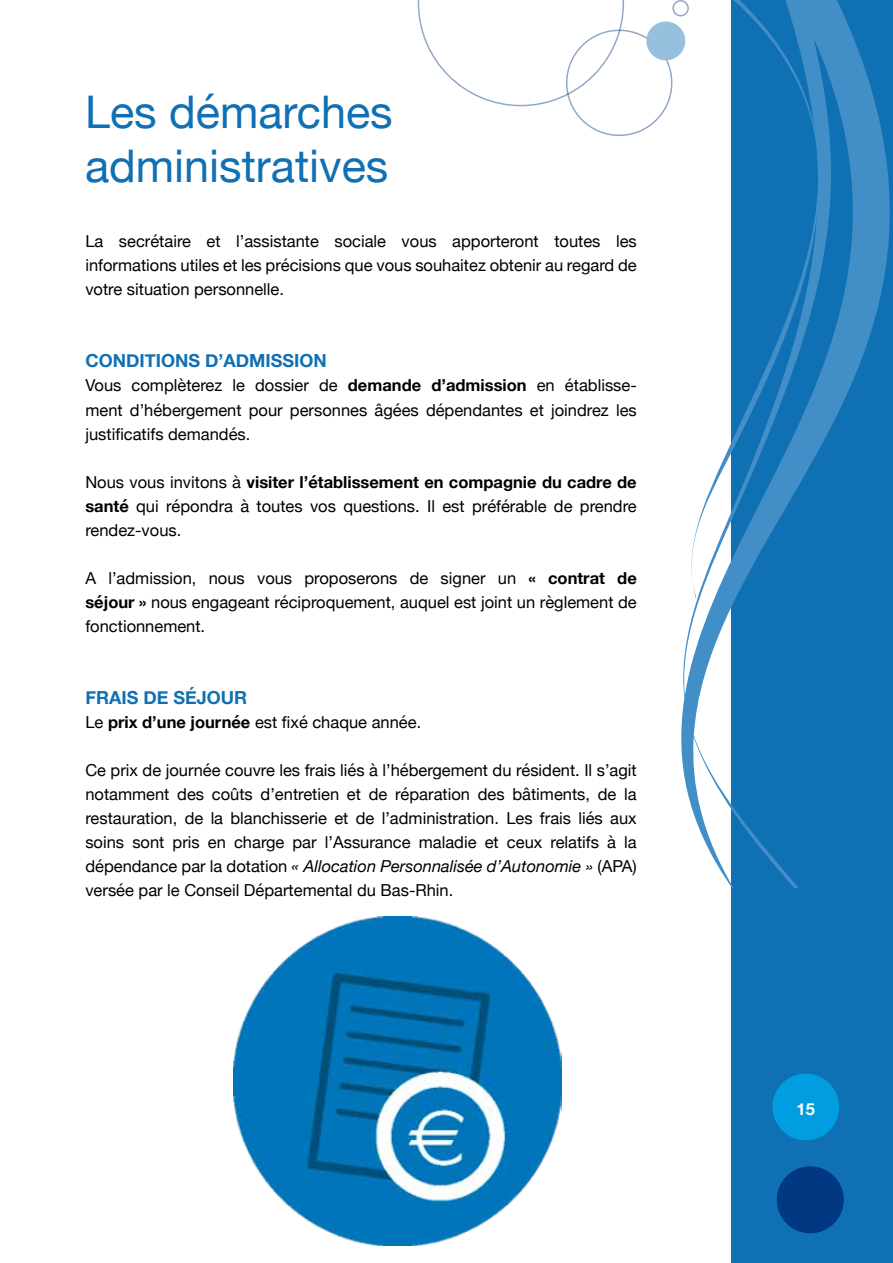
<style>
.page{position:relative;width:893px;height:1263px;background:#fff}
.page>*{position:absolute;margin:0;border:0;box-sizing:border-box;transform-origin:0 0}
.t1{font:45px/54px "Helvetica Neue";color:#1070b3}
.t2{font:700 18px "Helvetica Neue";color:#1070b3}
.t3{font:16.5px/24px "Helvetica Neue";color:#000;text-align:justify}
.t4{font:700 16.5px "Helvetica Neue";color:#fff}
.s1{font-weight:700}
.s2{font-style:italic}
</style>
<div class="page">
<div style="left:731px;top:0;width:162px;height:1263px;background:#1070b4"></div>
<svg style="left:675px;top:0;width:215px;height:888px"></svg>
<div style="left:777px;top:1166px;width:67px;height:67px;background:#003882;border-radius:50%"></div>
<div style="left:772px;top:1073px;width:67px;height:67px;background:#009ee0;border-radius:50%"></div>
<svg style="left:418px;top:0;width:206px;height:106px"></svg>
<div style="left:672px;top:0;width:17px;height:16px;border:2px solid #003882;border-radius:50%"></div>
<div style="left:566px;top:30px;width:106px;height:106px;border:2px solid #003882;border-radius:50%"></div>
<div style="left:646px;top:22px;width:39px;height:38px;background:#96c0dd;border-radius:50%"></div>
<img style="left:233px;top:916px;width:329px;height:329px">
<h1 class="t1" style="left:85px;top:87px;width:309px">Les démarches administratives</h1>
<p class="t3" style="left:85px;top:231px;width:553px">La secrétaire et l’assistante sociale vous apporteront toutes les informations utiles et les précisions que vous souhaitez obtenir au regard de votre situation personnelle.</p>
<p class="t2" style="left:85px;top:347px;width:243px">CONDITIONS D’ADMISSION</p>
<p class="t3" style="left:85px;top:375px;width:553px">Vous complèterez le dossier de <span class="s1">demande d’admission</span> en établisse&shy;ment d’hébergement pour personnes âgées dépendantes et joindrez les justificatifs demandés.</p>
<p class="t3" style="left:85px;top:471px;width:553px">Nous vous invitons à <span class="s1">visiter l’établissement en compagnie du cadre de santé</span> qui répondra à toutes vos questions. Il est préférable de prendre rendez-vous.</p>
<p class="t3" style="left:85px;top:567px;width:553px">A l’admission, nous vous proposerons de signer un <span class="s1">« contrat de séjour »</span> nous engageant réciproquement, auquel est joint un règlement de fonctionnement.</p>
<p class="t2" style="left:85px;top:683px;width:163px">FRAIS DE SÉJOUR</p>
<p class="t3" style="left:85px;top:711px;width:337px">Le <span class="s1">prix d’une journée</span> est fixé chaque année.</p>
<p class="t3" style="left:85px;top:759px;width:553px">Ce prix de journée couvre les frais liés à l’hébergement du résident. Il s’agit notamment des coûts d’entretien et de réparation des bâtiments, de la restauration, de la blanchisserie et de l’administration. Les frais liés aux soins sont pris en charge par l’Assurance maladie et ceux relatifs à la dépendance par la dotation <span class="s2">« Allocation Personnalisée d’Autonomie »</span> (APA) versée par le Conseil Départemental du Bas-Rhin.</p>
<p class="t4" style="left:797px;top:1096px;width:20px">15</p>
</div>
